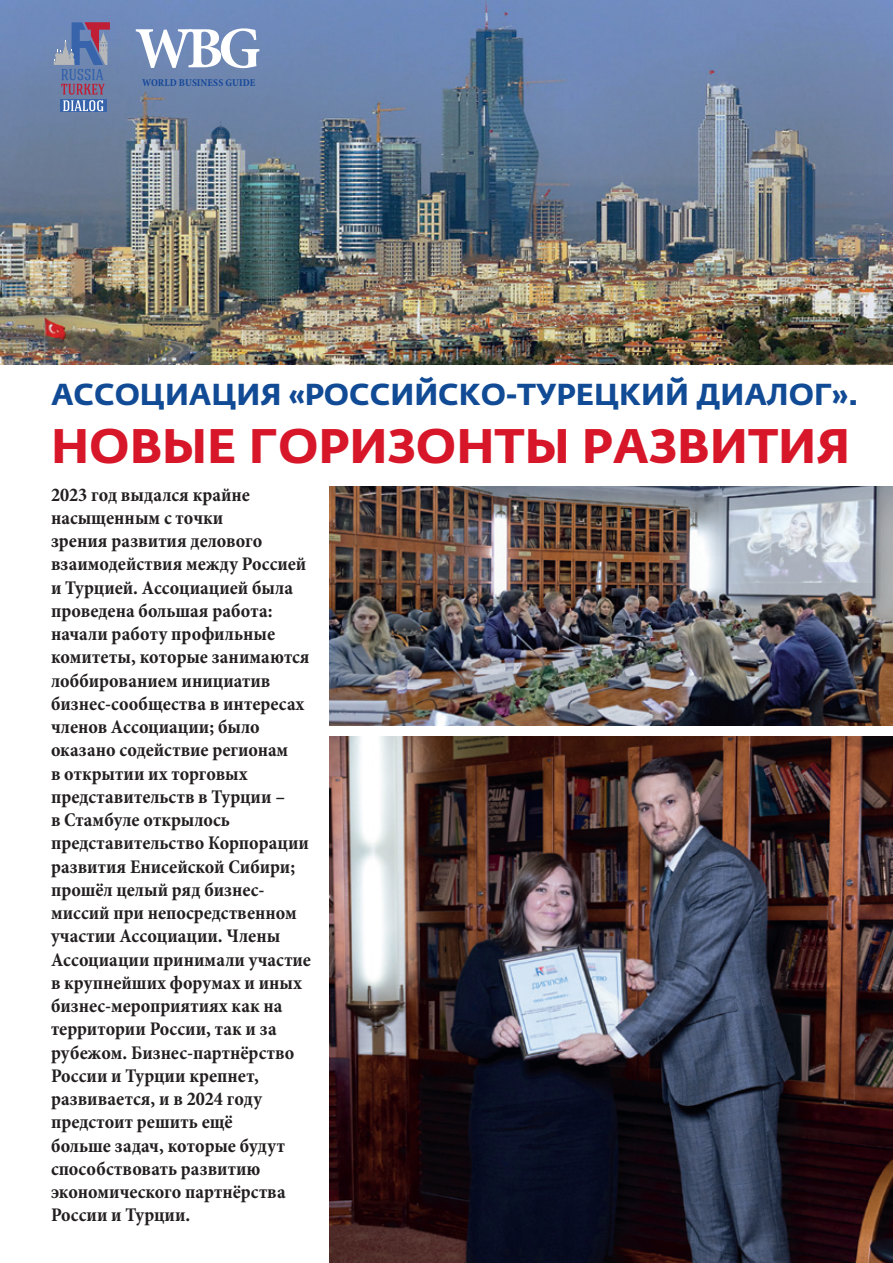
<style>
.page{position:relative;width:893px;height:1263px;background:#fff}
.page>*{position:absolute;margin:0;border:0;box-sizing:border-box;transform-origin:0 0}
.t1{font:700 58.5px "Minion Pro";color:#fff}
.t2{font:700 48px "Fedra Sans Pro";color:#d71729}
.t3{font:700 30px "Fedra Sans Pro";color:#114b95}
.t4{font:700 condensed 19.5px/23.2px "Minion Pro";color:#231f20}
.вопрос_РБГ{font:700 condensed 10.5px "Minion Pro";letter-spacing:.01em;color:#15479a}
</style>
<div class="page">
<img style="left:0;top:0;width:893px;height:364px">
<img style="left:330px;top:737px;width:563px;height:526px">
<img style="left:330px;top:486px;width:563px;height:239px">
<div style="left:60px;top:99px;width:47px;height:13px;background:#3864ab"></div>
<svg style="left:53px;top:22px;width:57px;height:89px;background:#747ca6"></svg>
<p class="t1" style="left:135px;top:7px;width:127px">WBG</p>
<p class="вопрос_РБГ" style="left:142px;top:75px;width:115px">WORLD BUSINESS GUIDE</p>
<p class="t3" style="left:51px;top:376px;width:809px">АССОЦИАЦИЯ «РОССИЙСКО-ТУРЕЦКИЙ ДИАЛОГ».</p>
<p class="t2" style="left:51px;top:416px;width:801px">НОВЫЕ ГОРИЗОНТЫ РАЗВИТИЯ</p>
<p class="t4" style="left:51px;top:483px;width:262px">2023 год выдался крайне насыщенным с точки<br>зрения развития делового взаимодействия между Россией и Турцией. Ассоциацией была проведена большая работа: начали работу профильные комитеты, которые занимаются лоббированием инициатив бизнес-сообщества в интересах членов Ассоциации; было оказано содействие регионам<br>в открытии их торговых представительств в Турции –<br>в Стамбуле открылось представительство Корпорации развития Енисейской Сибири; прошёл целый ряд бизнес&shy;миссий при непосредственном участии Ассоциации. Члены<br>Ассоциации принимали участие в крупнейших форумах и иных бизнес-мероприятиях как на территории России, так и за рубежом. Бизнес-партнёрство<br>России и Турции крепнет, развивается, и в 2024 году предстоит решить ещё<br>больше задач, которые будут способствовать развитию экономического партнёрства<br>России и Турции.</p>
</div>
